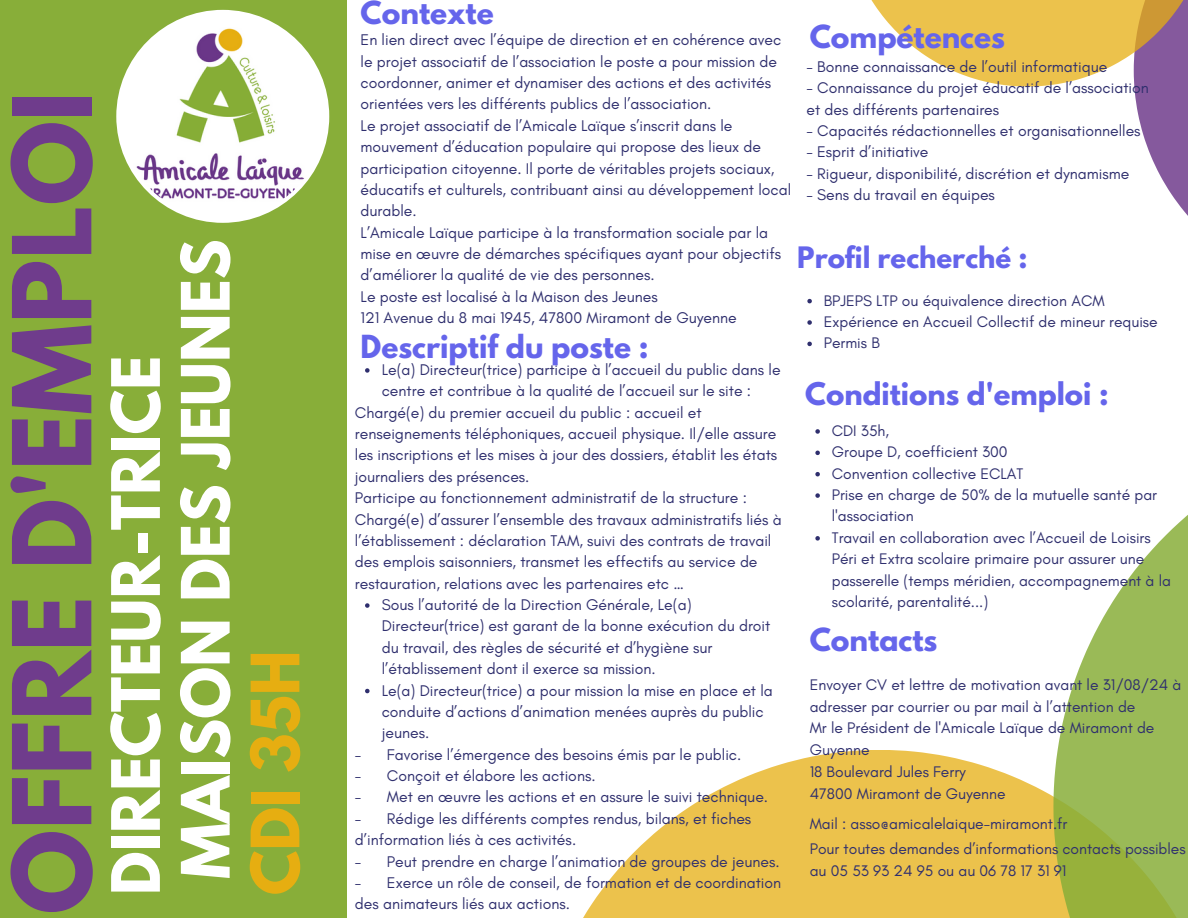
<style>
.page{position:relative;width:1188px;height:918px;background:#88ae39}
.page>*{position:absolute;margin:0;border:0;box-sizing:border-box;transform-origin:0 0}
.t1{font:700 96.3px "League Spartan";color:#6f3c8c}
.t2{font:700 59.1px/69.8px "League Spartan";color:#fff}
.t3{font:700 28.2px "League Spartan";color:#6565eb}
.t4{font:700 27.75px "League Spartan";color:#6565eb}
.t5{font:700 26.1px "League Spartan";color:#6565eb}
.t6{font:15.75px/21.3px "Glacial Indifference";color:#2f2f6e}
.t7{font:15.6px/21.3px "Glacial Indifference";color:#2f2f6e}
.s1{color:#e6ae11}
</style>
<div class="page">
<div style="left:347px;top:0;width:841px;height:918px;background:#fff"></div>
<svg style="left:583px;top:750px;width:470px;height:168px;fill:#ecc24c"></svg>
<svg style="left:1134px;top:87px;width:54px;height:129px;fill:#85599d"></svg>
<svg style="left:871px;top:0;width:317px;height:87px;fill:#ecc24c"></svg>
<svg style="left:1053px;top:515px;width:135px;height:403px;fill:#9aba57"></svg>
<svg style="left:365px;top:368px;width:5px;height:5px"></svg>
<svg style="left:365px;top:603px;width:5px;height:5px"></svg>
<svg style="left:365px;top:689px;width:5px;height:4px"></svg>
<svg style="left:815px;top:429px;width:5px;height:5px"></svg>
<svg style="left:815px;top:451px;width:5px;height:4px"></svg>
<svg style="left:815px;top:472px;width:5px;height:4px"></svg>
<svg style="left:815px;top:493px;width:5px;height:5px"></svg>
<svg style="left:815px;top:536px;width:5px;height:5px"></svg>
<svg style="left:807px;top:299px;width:5px;height:4px"></svg>
<svg style="left:807px;top:320px;width:5px;height:5px"></svg>
<svg style="left:807px;top:342px;width:5px;height:4px"></svg>
<svg style="left:116px;top:10px;width:213px;height:213px;fill:#fefefe"></svg>
<h1 class="t1" style="left:5px;top:914px;width:824px;rotate:-90deg">OFFRE D'EMPLOI</h1>
<p class="t2" style="left:109px;top:895px;width:657px;rotate:-90deg">DIRECTEUR-TRICE<br>MAISON DES JEUNES<br><span class="s1">CDI 35H</span></p>
<h2 class="t3" style="left:361px;top:-1px;width:135px">Contexte</h2>
<p class="t6" style="left:361px;top:29px;width:422px">En lien direct avec l’équipe de direction et en cohérence avec le projet associatif de l’association le poste a pour mission de coordonner, animer et dynamiser des actions et des activités orientées vers les différents publics de l’association.</p>
<h3 class="t6" style="left:361px;top:115px;width:432px">Le projet associatif de l’Amicale Laïque s’inscrit dans le mouvement d’éducation populaire qui propose des lieux de participation citoyenne. Il porte de véritables projets sociaux, éducatifs et culturels, contribuant ainsi au développement local durable.</h3>
<h3 class="t6" style="left:361px;top:221px;width:422px">L’Amicale Laïque participe à la transformation sociale par la mise en œuvre de démarches spécifiques ayant pour objectifs d’améliorer la qualité de vie des personnes.</h3>
<p class="t6" style="left:361px;top:286px;width:299px">Le poste est localisé à la Maison des Jeunes</p>
<p class="t6" style="left:361px;top:307px;width:378px">121 Avenue du 8 mai 1945, 47800 Miramont de Guyenne</p>
<p class="t3" style="left:361px;top:333px;width:289px">Descriptif du poste :</p>
<p class="t6" style="left:382px;top:359px;width:400px">Le(a) Directeur(trice) participe à l’accueil du public dans le centre et contribue à la qualité de l’accueil sur le site :</p>
<p class="t6" style="left:355px;top:402px;width:424px">Chargé(e) du premier accueil du public : accueil et renseignements téléphoniques, accueil physique. Il/elle assure les inscriptions et les mises à jour des dossiers, établit les états journaliers des présences.</p>
<p class="t6" style="left:355px;top:487px;width:393px">Participe au fonctionnement administratif de la structure :</p>
<p class="t6" style="left:355px;top:508px;width:428px">Chargé(e) d’assurer l’ensemble des travaux administratifs liés à l’établissement : déclaration TAM, suivi des contrats de travail des emplois saisonniers, transmet les effectifs au service de restauration, relations avec les partenaires etc …</p>
<p class="t6" style="left:382px;top:594px;width:390px">Sous l’autorité de la Direction Générale, Le(a)<br>Directeur(trice) est garant de la bonne exécution du droit du travail, des règles de sécurité et d’hygiène sur l’établissement dont il exerce sa mission.</p>
<p class="t6" style="left:382px;top:679px;width:393px">Le(a) Directeur(trice) a pour mission la mise en place et la conduite d’actions d’animation menées auprès du public jeunes.</p>
<p class="t6" style="left:355px;top:744px;width:8px">-</p>
<p class="t6" style="left:387px;top:744px;width:356px">Favorise l’émergence des besoins émis par le public.</p>
<p class="t6" style="left:355px;top:765px;width:8px">-</p>
<p class="t6" style="left:387px;top:765px;width:210px">Conçoit et élabore les actions.</p>
<p class="t6" style="left:355px;top:786px;width:8px">-</p>
<h3 class="t6" style="left:387px;top:786px;width:383px">Met en œuvre les actions et en assure le suivi technique.</h3>
<h3 class="t6" style="left:355px;top:808px;width:8px">-</h3>
<p class="t6" style="left:355px;top:808px;width:398px;text-indent:32px">Rédige les différents comptes rendus, bilans, et fiches d’information liés à ces activités.<br>-</p>
<p class="t6" style="left:387px;top:850px;width:394px">Peut prendre en charge l’animation de groupes de jeunes.</p>
<p class="t6" style="left:355px;top:872px;width:428px;text-indent:32px">Exerce un rôle de conseil, de formation et de coordination des animateurs liés aux actions.</p>
<p class="t6" style="left:355px;top:872px;width:8px">-</p>
<p class="t3" style="left:810px;top:23px;width:197px">Compétences</p>
<h3 class="t6" style="left:807px;top:56px;width:302px">- Bonne connaissance de l’outil informatique</h3>
<p class="t6" style="left:807px;top:77px;width:344px">- Connaissance du projet éducatif de l’association</p>
<p class="t6" style="left:807px;top:99px;width:194px">et des différents partenaires</p>
<p class="t6" style="left:807px;top:120px;width:336px">- Capacités rédactionnelles et organisationnelles</p>
<p class="t6" style="left:807px;top:141px;width:124px">- Esprit d’initiative</p>
<p class="t6" style="left:807px;top:163px;width:324px">- Rigueur, disponibilité, discrétion et dynamisme</p>
<p class="t6" style="left:807px;top:184px;width:190px">- Sens du travail en équipes</p>
<p class="t5" style="left:797px;top:244px;width:232px">Profil recherché :</p>
<p class="t7" style="left:824px;top:290px;width:282px">BPJEPS LTP ou équivalence direction ACM</p>
<p class="t7" style="left:824px;top:311px;width:335px">Expérience en Accueil Collectif de mineur requise</p>
<p class="t7" style="left:824px;top:332px;width:58px">Permis B</p>
<p class="t4" style="left:805px;top:380px;width:305px">Conditions d'emploi :</p>
<p class="t7" style="left:832px;top:420px;width:59px">CDI 35h,</p>
<p class="t7" style="left:832px;top:441px;width:177px">Groupe D, coefficient 300</p>
<p class="t7" style="left:832px;top:463px;width:193px">Convention collective ECLAT</p>
<p class="t7" style="left:832px;top:484px;width:327px">Prise en charge de 50% de la mutuelle santé par l'association</p>
<h3 class="t7" style="left:832px;top:527px;width:341px">Travail en collaboration avec l’Accueil de Loisirs Péri et Extra scolaire primaire pour assurer une passerelle (temps méridien, accompagnement à la scolarité, parentalité...)</h3>
<p class="t3" style="left:810px;top:626px;width:129px">Contacts</p>
<p class="t7" style="left:810px;top:673px;width:373px;line-height:21.8px">Envoyer CV et lettre de motivation avant le 31/08/24 à adresser par courrier ou par mail à l’attention de</p>
<h3 class="t7" style="left:810px;top:717px;width:346px;line-height:21.8px">Mr le Président de l'Amicale Laïque de Miramont de<br>Guyenne</h3>
<p class="t7" style="left:810px;top:761px;width:158px">18 Boulevard Jules Ferry</p>
<p class="t7" style="left:810px;top:782px;width:197px">47800 Miramont de Guyenne</p>
<p class="t7" style="left:810px;top:813px;width:259px">Mail : asso@amicalelaique-miramont.fr</p>
<p class="t7" style="left:810px;top:838px;width:378px;line-height:21.8px">Pour toutes demandes d’informations contacts possibles au 05 53 93 24 95 ou au 06 78 17 31 91</p>
</div>
